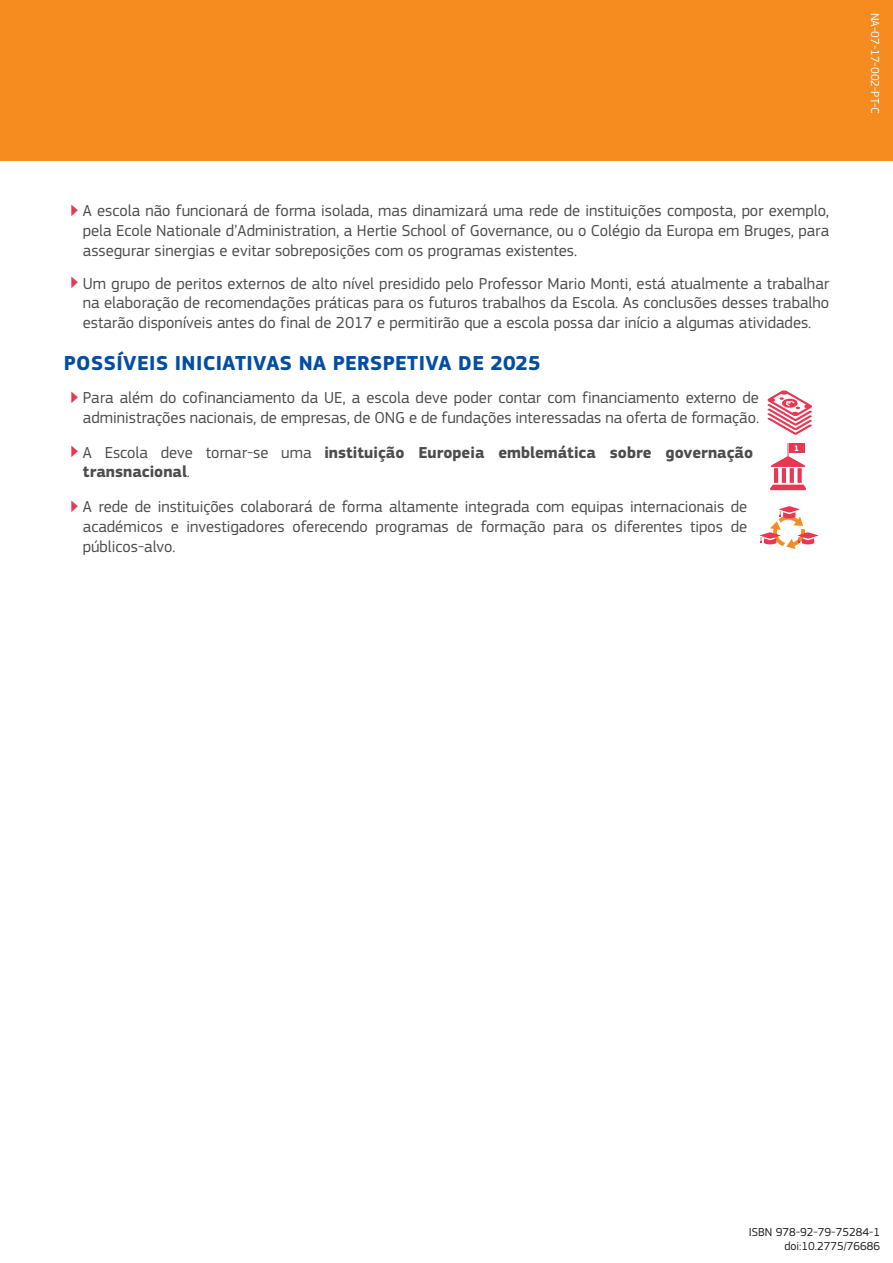
<style>
.page{position:relative;width:893px;height:1263px;background:#fff}
.page>*{position:absolute;margin:0;border:0;box-sizing:border-box;transform-origin:0 0}
.title_2_sb4{font:700 21px "EC Square Sans Pro";letter-spacing:.02em;color:#034ea2}
.t1{font:16.5px/19.8px "EC Square Sans Pro";color:#4d4d4f;text-align:justify}
.t2{font:700 16.5px/19.8px "EC Square Sans Pro";color:#4d4d4f}
.t3{font:12px/14.4px "EC Square Sans Pro";color:#231f20}
.t4{font:12px "EC Square Sans Pro";color:#fff}
.t5{font:700 8.25px "EC Square Sans Pro";color:#fff}
.s1{font-size:28.05px;color:#e73753}
.s2{font-weight:400;font-size:28.05px;color:#e73753}
.s3{font-weight:400}
</style>
<div class="page">
<div style="left:0;top:0;width:893px;height:161px;background:#f68b20"></div>
<svg style="left:760px;top:506px;width:58px;height:43px"></svg>
<svg style="left:770px;top:443px;width:36px;height:47px"></svg>
<div style="left:789px;top:443px;width:16px;height:9px;background:#e73753"></div>
<svg style="left:767px;top:390px;width:45px;height:45px"></svg>
<p class="t1" style="left:83px;top:201px;width:748px;text-indent:-13px"><span class="s1">‣</span> A escola não funcionará de forma isolada, mas dinamizará uma rede de instituições composta, por exemplo, pela Ecole Nationale d’Administration, a Hertie School of Governance, ou o Colégio da Europa em Bruges, para assegurar sinergias e evitar sobreposições com os programas existentes.</p>
<p class="t1" style="left:83px;top:273px;width:748px;text-indent:-13px"><span class="s1">‣</span> Um grupo de peritos externos de alto nível presidido pelo Professor Mario Monti, está atualmente a trabalhar na elaboração de recomendações práticas para os futuros trabalhos da Escola. As conclusões desses trabalho estarão disponíveis antes do final de 2017 e permitirão que a escola possa dar início a algumas atividades.</p>
<p class="title_2_sb4" style="left:64px;top:351px;width:478px">POSSÍVEIS INICIATIVAS NA PERSPETIVA DE 2025</p>
<p class="t1" style="left:70px;top:388px;width:690px;text-align:right"><span class="s1">‣</span> Para além do cofinanciamento da UE, a escola deve poder contar com financiamento externo de administrações nacionais, de empresas, de ONG e de fundações interessadas na oferta de formação.</p>
<p class="t2" style="left:83px;top:443px;width:672px;text-indent:-13px"><span class="s2">‣</span> <span class="s3">A Escola deve tornar-se uma</span> instituição Europeia emblemática sobre governação transnacional<span class="s3">.</span></p>
<p class="t1" style="left:83px;top:497px;width:666px;text-indent:-13px"><span class="s1">‣</span> A rede de instituições colaborará de forma altamente integrada com equipas internacionais de académicos e investigadores oferecendo programas de formação para os diferentes tipos de públicos-alvo.</p>
<p class="t5" style="left:794px;top:443px;width:6px">1</p>
<p class="t4" style="left:882px;top:13px;width:103px;rotate:90deg">NA-07-17-002-PT-N</p>
<p class="t4" style="left:882px;top:107px;width:8px;rotate:90deg">C</p>
<p class="t3" style="left:749px;top:1225px;width:133px;text-align:right">ISBN 978-92-79-75291-9 doi:10.2775/78277</p>
<p class="t3" style="left:853px;top:1225px;width:28px">84 1<br>6686</p>
</div>
